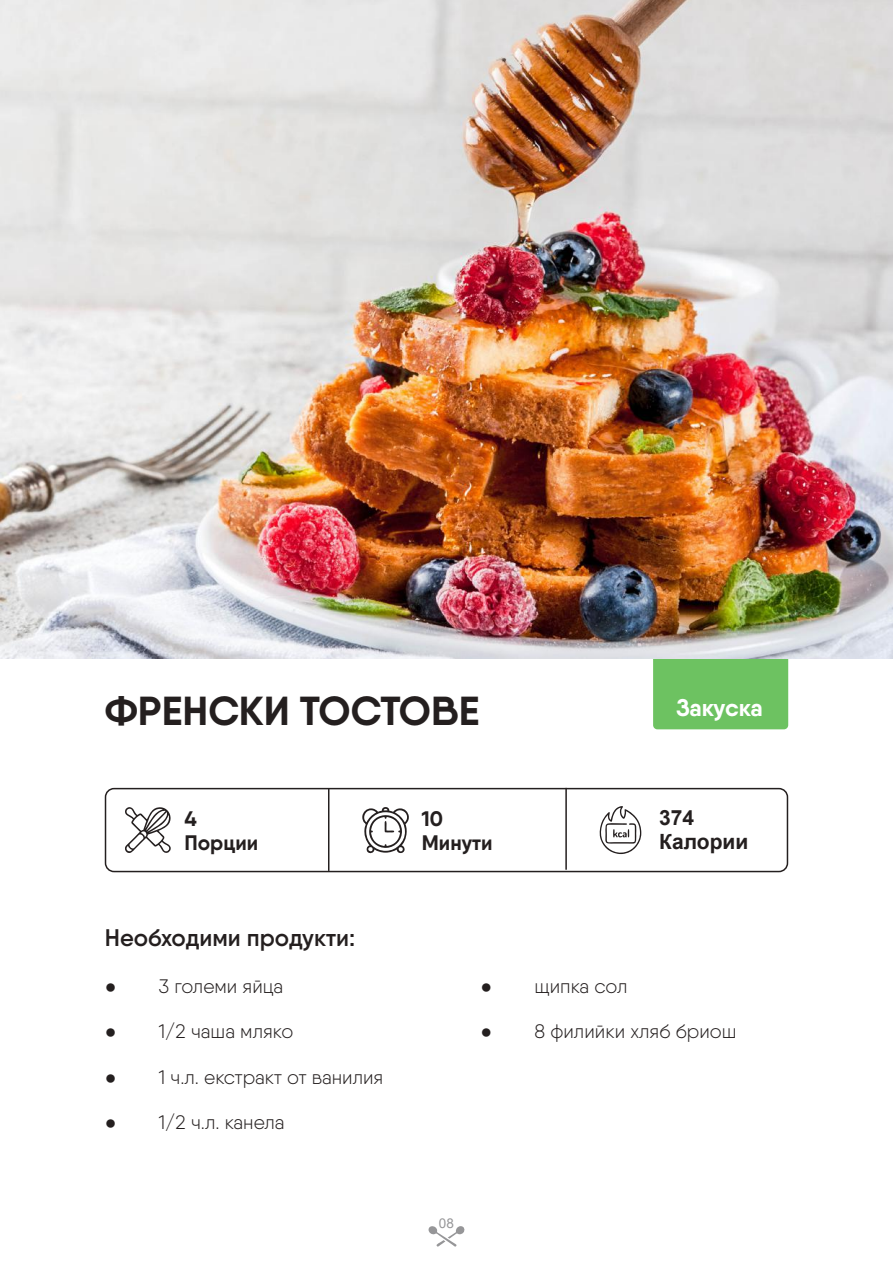
<style>
.page{position:relative;width:893px;height:1263px;background:#fff}
.page>*{position:absolute;margin:0;border:0;box-sizing:border-box;transform-origin:0 0}
.t1{font:700 40.5px "Qanelas";color:#241f1f}
.t2{font:600 24px "Qanelas";color:#241f1f}
.t3{font:700 24px "Qanelas";letter-spacing:-.005em;color:#fff}
.t4{font:700 21px/24px "Qanelas";color:#241f1f}
.t5{font:700 21px/24px "Arial";color:#241f1f}
.t6{font:300 19.5px "Qanelas";color:#241f1f}
.t7{font:13.5px "Arial";color:#969698}
.s1{font-family:"Arial";font-weight:400}
</style>
<div class="page">
<div style="left:653px;top:651px;width:135px;height:78px;background:#6dc261;border-radius:4px"></div>
<img style="left:0;top:0;width:893px;height:659px">
<div style="left:105px;top:788px;width:683px;height:84px;border:2px solid #241f1f;border-radius:9px"></div>
<svg style="left:125px;top:807px;width:46px;height:46px"></svg>
<svg style="left:362px;top:807px;width:47px;height:47px"></svg>
<svg style="left:599px;top:806px;width:42px;height:48px"></svg>
<hr style="left:328px;top:789px;width:1px;height:82px;background:#241f1f">
<hr style="left:565px;top:788px;width:2px;height:82px;background:#241f1f">
<svg style="left:428px;top:1226px;width:37px;height:21px"></svg>
<h1 class="t1" style="left:105px;top:685px;width:376px">ФРЕНСКИ ТОСТОВЕ</h1>
<p class="t3" style="left:676px;top:692px;width:88px">Закуска</p>
<p class="t4" style="left:184px;top:807px;width:75px">4<br>Порции</p>
<p class="t4" style="left:422px;top:807px;width:72px">10<br>Минути</p>
<p class="t5" style="left:659px;top:806px;width:91px">374<br>Калории</p>
<p class="t2" style="left:105px;top:923px;width:252px">Необходими продукти:</p>
<p class="t6" style="left:105px;top:975px;width:180px"><span class="s1">●</span> 3 големи яйца</p>
<p class="t6" style="left:105px;top:1020px;width:190px"><span class="s1">●</span> 1/2 чаша мляко</p>
<p class="t6" style="left:105px;top:1065px;width:280px"><span class="s1">●</span> 1 ч.л. екстракт от ванилия</p>
<p class="t6" style="left:105px;top:1110px;width:181px"><span class="s1">●</span> 1/2 ч.л. канела</p>
<p class="t6" style="left:480px;top:975px;width:149px"><span class="s1">●</span> щипка сол</p>
<p class="t6" style="left:480px;top:1020px;width:258px"><span class="s1">●</span> 8 филийки хляб бриош</p>
<p class="t7" style="left:439px;top:1214px;width:17px">08</p>
</div>
